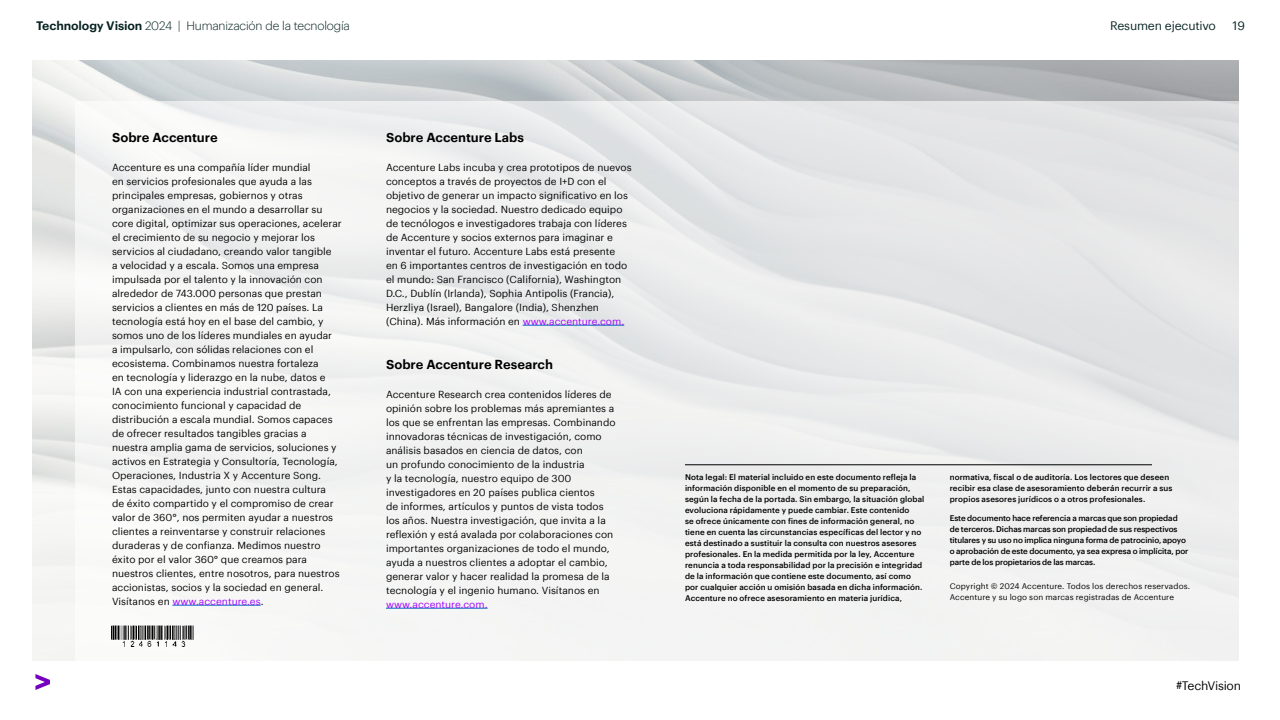
<style>
.page{position:relative;width:1280px;height:720px;background:#fff}
.page>*{position:absolute;margin:0;border:0;box-sizing:border-box;transform-origin:0 0}
.t1{font:600 12.8px "Graphik";color:#000}
.t2{font:300 12px "Graphik";letter-spacing:-.015em;color:#072321}
.t3{font:12px "Graphik";letter-spacing:-.015em;color:#072321}
.t4{font:12px "Graphik";letter-spacing:-.025em;color:#000}
.t5{font:10px/14px "Graphik";color:#000}
.t6{font:10px "Graphik";color:#a100ff}
.t7{font:500 8px/11px "Graphik";letter-spacing:.01em;color:#000}
.t8{font:500 8px/11px "Graphik";letter-spacing:-.01em;color:#000}
.t9{font:8px/11px "Graphik";letter-spacing:.015em;color:#000}
.s1{font-weight:600}
.s2{color:#a100ff}
</style>
<div class="page">
<svg style="left:35px;top:674px;width:15px;height:16px"></svg>
<img style="left:32px;top:60px;width:1207px;height:601px">
<div style="left:76px;top:101px;width:1168px;height:560px;background:linear-gradient(to right,#f6f7f6,#e6e7e8)"></div>
<hr style="left:172px;top:605px;width:89px;height:1px;background:#0563c1">
<hr style="left:523px;top:325px;width:101px;height:1px;background:#0563c1">
<hr style="left:386px;top:608px;width:102px;height:1px;background:#0563c1">
<hr style="left:685px;top:464px;width:467px;height:1px;background:#000">
<img style="left:111px;top:624px;width:84px;height:24px">
<p class="t2" style="left:36px;top:17px;width:315px"><span class="s1">Technology Vision</span> 2024 | Humanización de la tecnología</p>
<p class="t3" style="left:1110px;top:17px;width:107px">Resumen ejecutivo</p>
<p class="t3" style="left:1233px;top:17px;width:14px">19</p>
<p class="t1" style="left:112px;top:128px;width:107px">Sobre Accenture</p>
<p class="t5" style="left:112px;top:159px;width:231px">Accenture es una compañía líder mundial<br>en servicios profesionales que ayuda a las principales empresas, gobiernos y otras organizaciones en el mundo a desarrollar su core digital, optimizar sus operaciones, acelerar el crecimiento de su negocio y mejorar los servicios al ciudadano, creando valor tangible<br>a velocidad y a escala. Somos una empresa impulsada por el talento y la innovación con alrededor de 743.000 personas que prestan servicios a clientes en más de 120 países. La tecnología está hoy en el base del cambio, y somos uno de los líderes mundiales en ayudar<br>a impulsarlo, con sólidas relaciones con el ecosistema. Combinamos nuestra fortaleza<br>en tecnología y liderazgo en la nube, datos e<br>IA con una experiencia industrial contrastada, conocimiento funcional y capacidad de distribución a escala mundial. Somos capaces de ofrecer resultados tangibles gracias a nuestra amplia gama de servicios, soluciones y activos en Estrategia y Consultoría, Tecnología, Operaciones, Industria X y Accenture Song.<br>Estas capacidades, junto con nuestra cultura<br>de éxito compartido y el compromiso de crear valor de 360°, nos permiten ayudar a nuestros clientes a reinventarse y construir relaciones duraderas y de confianza. Medimos nuestro éxito por el valor 360° que creamos para nuestros clientes, entre nosotros, para nuestros accionistas, socios y la sociedad en general.<br>Visítanos en <span class="s2">www.accenture.es</span>.</p>
<p class="t1" style="left:386px;top:128px;width:140px">Sobre Accenture Labs</p>
<p class="t5" style="left:386px;top:159px;width:247px">Accenture Labs incuba y crea prototipos de nuevos conceptos a través de proyectos de I+D con el objetivo de generar un impacto significativo en los negocios y la sociedad. Nuestro dedicado equipo de tecnólogos e investigadores trabaja con líderes de Accenture y socios externos para imaginar e inventar el futuro. Accenture Labs está presente<br>en 6 importantes centros de investigación en todo el mundo: San Francisco (California), Washington D.C., Dublín (Irlanda), Sophia Antipolis (Francia), Herzliya (Israel), Bangalore (India), Shenzhen (China). Más información en <span class="s2">www.accenture.com.</span></p>
<p class="t1" style="left:386px;top:355px;width:169px">Sobre Accenture Research</p>
<p class="t5" style="left:386px;top:386px;width:231px">Accenture Research crea contenidos líderes de opinión sobre los problemas más apremiantes a los que se enfrentan las empresas. Combinando innovadoras técnicas de investigación, como análisis basados en ciencia de datos, con<br>un profundo conocimiento de la industria<br>y la tecnología, nuestro equipo de 300 investigadores en 20 países publica cientos<br>de informes, artículos y puntos de vista todos los años. Nuestra investigación, que invita a la reflexión y está avalada por colaboraciones con importantes organizaciones de todo el mundo, ayuda a nuestros clientes a adoptar el cambio, generar valor y hacer realidad la promesa de la tecnología y el ingenio humano. Visítanos en</p>
<p class="t6" style="left:386px;top:596px;width:103px">www.accenture.com.</p>
<p class="t7" style="left:685px;top:471px;width:241px">Nota legal: El material incluido en este documento refleja la información disponible en el momento de su preparación, según la fecha de la portada. Sin embargo, la situación global evoluciona rápidamente y puede cambiar. Este contenido<br>se ofrece únicamente con fines de información general, no tiene en cuenta las circunstancias específicas del lector y no está destinado a sustituir la consulta con nuestros asesores profesionales. En la medida permitida por la ley, Accenture renuncia a toda responsabilidad por la precisión e integridad de la información que contiene este documento, así como por cualquier acción u omisión basada en dicha información.<br>Accenture no ofrece asesoramiento en materia jurídica,</p>
<p class="t7" style="left:950px;top:471px;width:224px">normativa, fiscal o de auditoría. Los lectores que deseen recibir esa clase de asesoramiento deberán recurrir a sus propios asesores jurídicos o a otros profesionales.</p>
<p class="t8" style="left:950px;top:512px;width:240px">Este documento hace referencia a marcas que son propiedad de terceros. Dichas marcas son propiedad de sus respectivos titulares y su uso no implica ninguna forma de patrocinio, apoyo o aprobación de este documento, ya sea expresa o implícita, por parte de los propietarios de las marcas.</p>
<p class="t9" style="left:950px;top:580px;width:242px">Copyright © 2024 Accenture. Todos los derechos reservados.<br>Accenture y su logo son marcas registradas de Accenture</p>
<p class="t4" style="left:1176px;top:677px;width:67px">#TechVision</p>
</div>
